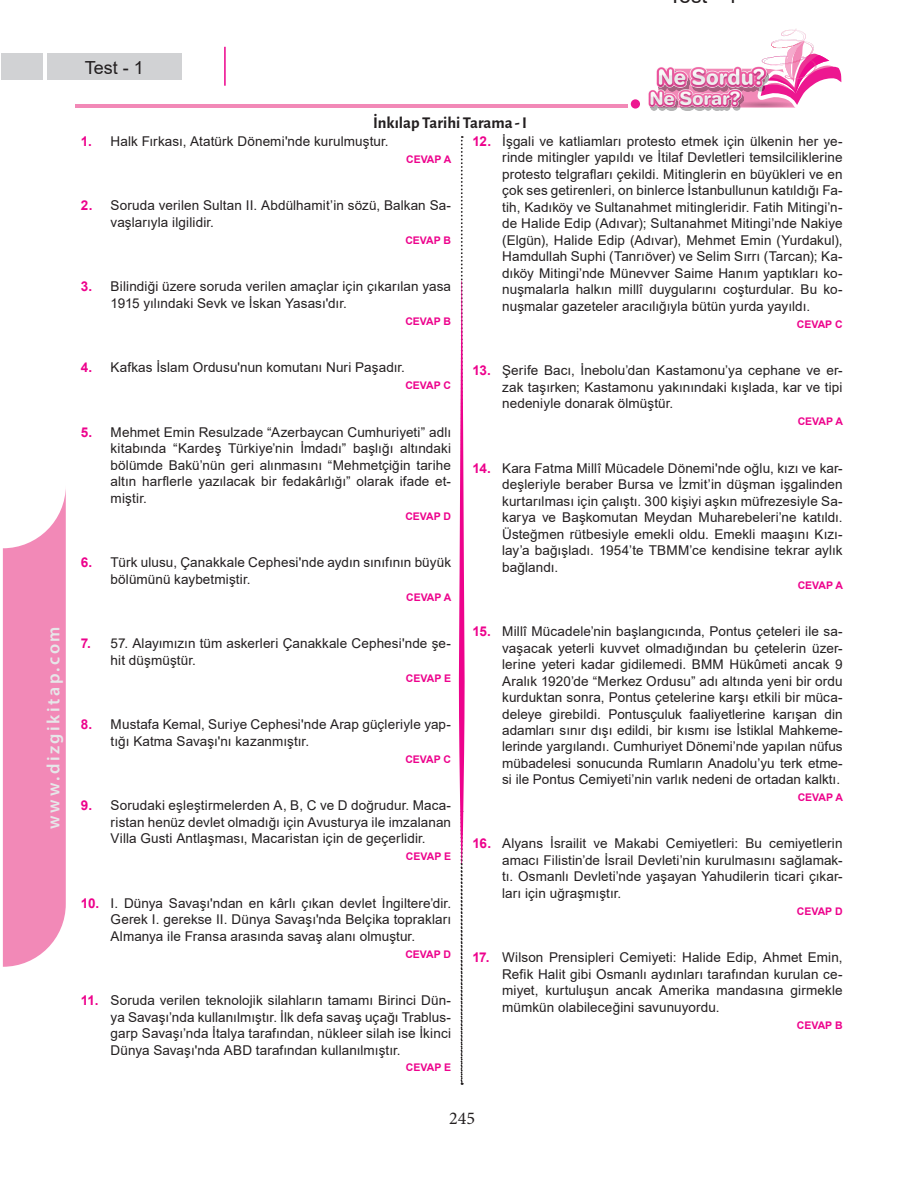
<style>
.page{position:relative;width:915px;height:1191px;background:#fff}
.page>*{position:absolute;margin:0;border:0;box-sizing:border-box;transform-origin:0 0}
.t1{font:600 18px "Myriad Pro";letter-spacing:.14em;color:#e6e7e9}
.t2{font:18px "Arial";color:#231f20}
.t3{font:18px "Minion Pro";color:#231f20}
.t4{font:700 16.5px "Alegreya Sans";color:#231f20}
.t5{font:13.5px/16.5px "Arial";letter-spacing:.005em;color:#231f20;text-align:justify}
.t6{font:700 10.5px "Arial";color:#ed028c}
.s1{font-weight:700;color:#ed028c}
</style>
<div class="page">
<hr style="left:75px;top:104px;width:552px;height:4px;background:#f289b7">
<svg style="left:660px;top:29px;width:182px;height:82px"></svg>
<div style="left:630px;top:99px;width:9px;height:10px;background:#ed1790;border-radius:50%"></div>
<img style="left:656px;top:66px;width:112px;height:26px">
<img style="left:648px;top:89px;width:94px;height:21px">
<svg style="left:3px;top:489px;width:63px;height:477px"></svg>
<div style="left:1px;top:54px;width:180px;height:26px;background:#d1d2d4"></div>
<hr style="left:44px;top:49px;width:3px;height:34px;background:#fff">
<hr style="left:224px;top:47px;width:1px;height:39px;background:#ed028c">
<svg style="left:458px;top:136px;width:6px;height:948px"></svg>
<h1 class="t1" style="left:42px;top:829px;width:204px;rotate:-90deg">www.dizgikitap.com</h1>
<h1 class="t2" style="left:85px;top:55px;width:61px">Test - 1</h1>
<p class="t4" style="left:373px;top:110px;width:155px">İnkılap Tarihi Tarama - I</p>
<p class="t5" style="left:81px;top:133px;width:309px"><span class="s1">1.</span> Halk Fırkası, Atatürk Dönemi'nde kurulmuştur.</p>
<p class="t6" style="left:406px;top:152px;width:47px">CEVAP A</p>
<p class="t5" style="left:111px;top:197px;width:342px;text-indent:-30px"><span class="s1">2.</span> Soruda verilen Sultan II. Abdülhamit’in sözü, Balkan Sa&shy;vaşlarıyla ilgilidir.</p>
<p class="t6" style="left:405px;top:233px;width:47px">CEVAP B</p>
<p class="t5" style="left:111px;top:278px;width:342px;text-indent:-30px"><span class="s1">3.</span> Bilindiği üzere soruda verilen amaçlar için çıkarılan yasa<br>1915 yılındaki Sevk ve İskan Yasası'dır.</p>
<p class="t6" style="left:405px;top:314px;width:47px">CEVAP B</p>
<p class="t5" style="left:81px;top:359px;width:325px"><span class="s1">4.</span> Kafkas İslam Ordusu'nun komutanı Nuri Paşadır.</p>
<p class="t6" style="left:405px;top:378px;width:47px">CEVAP C</p>
<p class="t5" style="left:111px;top:424px;width:342px;text-indent:-30px"><span class="s1">5.</span> Mehmet Emin Resulzade “Azerbaycan Cumhuriyeti” adlı kitabında “Kardeş Türkiye’nin İmdadı” başlığı altındaki bölümde Bakü’nün geri alınmasını “Mehmetçiğin tarihe altın harflerle yazılacak bir fedakârlığı” olarak ifade et&shy;miştir.</p>
<p class="t6" style="left:405px;top:508px;width:47px">CEVAP D</p>
<p class="t5" style="left:111px;top:554px;width:342px;text-indent:-30px"><span class="s1">6.</span> Türk ulusu, Çanakkale Cephesi'nde aydın sınıfının büyük bölümünü kaybetmiştir.</p>
<p class="t6" style="left:406px;top:589px;width:47px">CEVAP A</p>
<p class="t5" style="left:111px;top:635px;width:342px;text-indent:-30px"><span class="s1">7.</span> 57. Alayımızın tüm askerleri Çanakkale Cephesi'nde şe&shy;hit düşmüştür.</p>
<p class="t6" style="left:406px;top:670px;width:47px">CEVAP E</p>
<p class="t5" style="left:111px;top:716px;width:342px;text-indent:-30px"><span class="s1">8.</span> Mustafa Kemal, Suriye Cephesi'nde Arap güçleriyle yap&shy;tığı Katma Savaşı'nı kazanmıştır.</p>
<p class="t6" style="left:405px;top:751px;width:47px">CEVAP C</p>
<p class="t5" style="left:111px;top:797px;width:342px;text-indent:-30px"><span class="s1">9.</span> Sorudaki eşleştirmelerden A, B, C ve D doğrudur. Maca&shy;ristan henüz devlet olmadığı için Avusturya ile imzalanan Villa Gusti Antlaşması, Macaristan için de geçerlidir.</p>
<p class="t6" style="left:406px;top:849px;width:47px">CEVAP E</p>
<p class="t5" style="left:111px;top:894px;width:342px;text-indent:-30px"><span class="s1">10.</span> I. Dünya Savaşı'ndan en kârlı çıkan devlet İngiltere’dir.<br>Gerek I. gerekse II. Dünya Savaşı'nda Belçika toprakları Almanya ile Fransa arasında savaş alanı olmuştur.</p>
<p class="t6" style="left:405px;top:946px;width:47px">CEVAP D</p>
<p class="t5" style="left:111px;top:992px;width:342px;text-indent:-30px"><span class="s1">11.</span> Soruda verilen teknolojik silahların tamamı Birinci Dün&shy;ya Savaşı’nda kullanılmıştır. İlk defa savaş uçağı Trablus&shy;garp Savaşı’nda İtalya tarafından, nükleer silah ise İkinci Dünya Savaşı'nda ABD tarafından kullanılmıştır.</p>
<p class="t6" style="left:406px;top:1060px;width:47px">CEVAP E</p>
<p class="t5" style="left:502px;top:133px;width:342px;text-indent:-30px"><span class="s1">12.</span> İşgali ve katliamları protesto etmek için ülkenin her ye&shy;rinde mitingler yapıldı ve İtilaf Devletleri temsilciliklerine protesto telgrafları çekildi. Mitinglerin en büyükleri ve en çok ses getirenleri, on binlerce İstanbullunun katıldığı Fa&shy;tih, Kadıköy ve Sultanahmet mitingleridir. Fatih Mitingi’n&shy;de Halide Edip (Adıvar); Sultanahmet Mitingi’nde Nakiye (Elgün), Halide Edip (Adıvar), Mehmet Emin (Yurdakul), Hamdullah Suphi (Tanrıöver) ve Selim Sırrı (Tarcan); Ka&shy;dıköy Mitingi’nde Münevver Saime Hanım yaptıkları ko&shy;nuşmalarla halkın millî duygularını coşturdular. Bu ko&shy;nuşmalar gazeteler aracılığıyla bütün yurda yayıldı.</p>
<p class="t6" style="left:796px;top:317px;width:47px">CEVAP C</p>
<p class="t5" style="left:502px;top:362px;width:342px;text-indent:-30px"><span class="s1">13.</span> Şerife Bacı, İnebolu’dan Kastamonu’ya cephane ve er&shy;zak taşırken; Kastamonu yakınındaki kışlada, kar ve tipi nedeniyle donarak ölmüştür.</p>
<p class="t6" style="left:797px;top:414px;width:47px">CEVAP A</p>
<p class="t5" style="left:502px;top:460px;width:342px;text-indent:-30px"><span class="s1">14.</span> Kara Fatma Millî Mücadele Dönemi'nde oğlu, kızı ve kar&shy;deşleriyle beraber Bursa ve İzmit’in düşman işgalinden kurtarılması için çalıştı. 300 kişiyi aşkın müfrezesiyle Sa&shy;karya ve Başkomutan Meydan Muharebeleri’ne katıldı.<br>Üsteğmen rütbesiyle emekli oldu. Emekli maaşını Kızı&shy;lay’a bağışladı. 1954’te TBMM’ce kendisine tekrar aylık bağlandı.</p>
<p class="t6" style="left:797px;top:578px;width:47px">CEVAP A</p>
<p class="t5" style="left:502px;top:623px;width:342px;text-indent:-30px"><span class="s1">15.</span> Millî Mücadele’nin başlangıcında, Pontus çeteleri ile sa&shy;vaşacak yeterli kuvvet olmadığından bu çetelerin üzer&shy;lerine yeteri kadar gidilemedi. BMM Hükûmeti ancak 9<br>Aralık 1920’de “Merkez Ordusu” adı altında yeni bir ordu kurduktan sonra, Pontus çetelerine karşı etkili bir müca&shy;deleye girebildi. Pontusçuluk faaliyetlerine karışan din adamları sınır dışı edildi, bir kısmı ise İstiklal Mahkeme&shy;lerinde yargılandı. Cumhuriyet Dönemi’nde yapılan nüfus mübadelesi sonucunda Rumların Anadolu’yu terk etme&shy;si ile Pontus Cemiyeti’nin varlık nedeni de ortadan kalktı.</p>
<p class="t6" style="left:797px;top:789px;width:47px">CEVAP A</p>
<p class="t5" style="left:502px;top:835px;width:342px;text-indent:-30px"><span class="s1">16.</span> Alyans İsrailit ve Makabi Cemiyetleri: Bu cemiyetlerin amacı Filistin’de İsrail Devleti’nin kurulmasını sağlamak&shy;tı. Osmanlı Devleti’nde yaşayan Yahudilerin ticari çıkar&shy;ları için uğraşmıştır.</p>
<p class="t6" style="left:796px;top:903px;width:47px">CEVAP D</p>
<p class="t5" style="left:502px;top:949px;width:342px;text-indent:-30px"><span class="s1">17.</span> Wilson Prensipleri Cemiyeti: Halide Edip, Ahmet Emin, Refik Halit gibi Osmanlı aydınları tarafından kurulan ce&shy;miyet, kurtuluşun ancak Amerika mandasına girmekle mümkün olabileceğini savunuyordu.</p>
<p class="t6" style="left:796px;top:1017px;width:47px">CEVAP B</p>
<h1 class="t3" style="left:449px;top:1106px;width:27px">245</h1>
</div>
